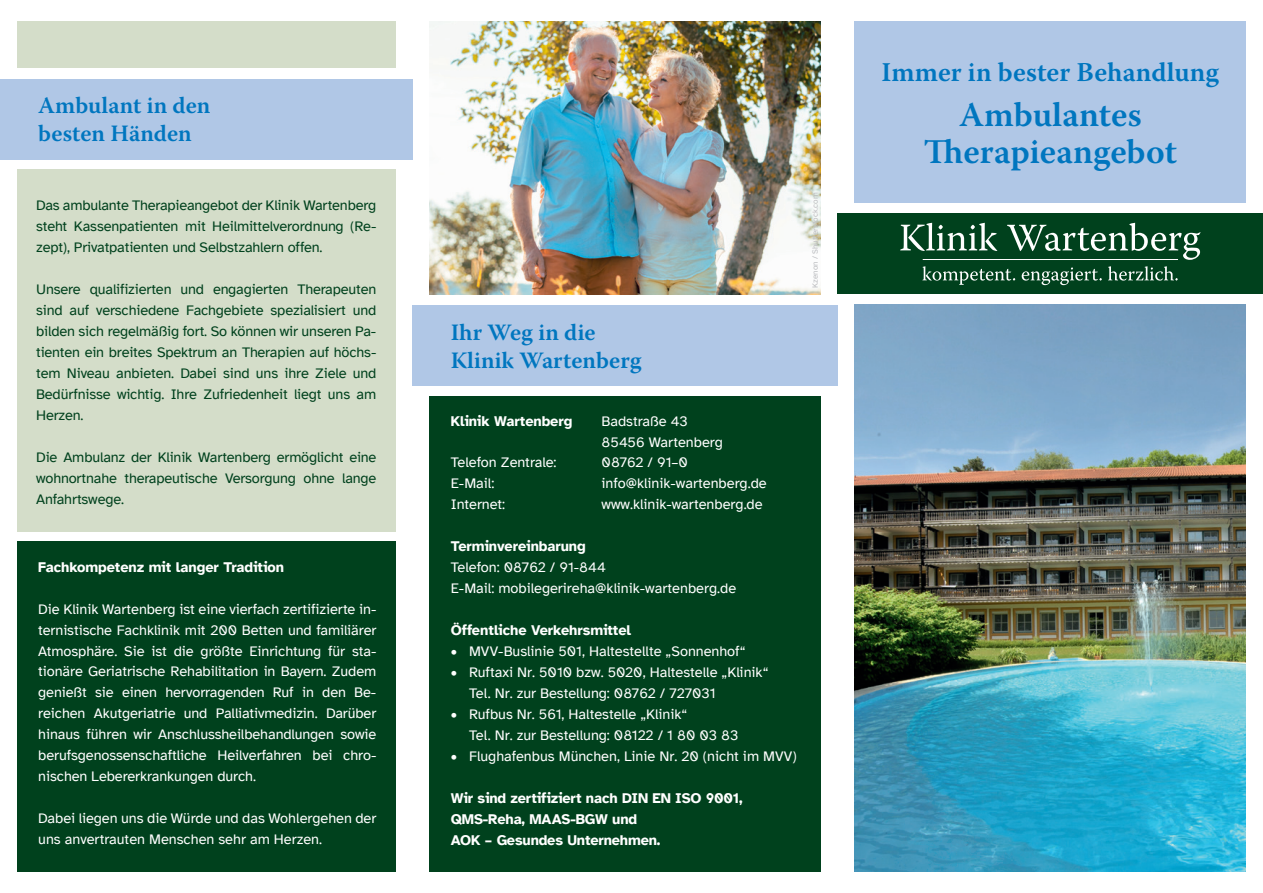
<style>
.page{position:relative;width:1263px;height:893px;background:#fff}
.page>*{position:absolute;margin:0;border:0;box-sizing:border-box;transform-origin:0 0}
.t1{font:600 34.5px/37.5px "Warnock Pro";color:#0076bf;text-align:center}
.t2{font:600 27px "Warnock Pro";color:#0076bf}
.t3{font:600 23.4px/28px "Warnock Pro";color:#0076bf}
.t4{font:14.55px/21px "Atkinson Hyperlegible";color:#fff}
.t5{font:14.55px/21px "Atkinson Hyperlegible";letter-spacing:-.01em;color:#00411d;text-align:justify}
.t6{font:700 14.55px/21px "Atkinson Hyperlegible";letter-spacing:-.01em;color:#fff}
.t7{font:8.1px "Atkinson Hyperlegible";color:#bcbdc0}
</style>
<div class="page">
<div style="left:17px;top:169px;width:378px;height:362px;background:#d4ddc9"></div>
<div style="left:429px;top:396px;width:392px;height:476px;background:#00411d"></div>
<img style="left:429px;top:21px;width:392px;height:273px">
<div style="left:412px;top:305px;width:426px;height:81px;background:#b0c7e6"></div>
<div style="left:855px;top:21px;width:391px;height:182px;background:#b0c7e6"></div>
<div style="left:17px;top:541px;width:378px;height:331px;background:#00411d"></div>
<div style="left:0;top:79px;width:412px;height:80px;background:#b0c7e6"></div>
<div style="left:17px;top:21px;width:378px;height:47px;background:#d4ddc9"></div>
<div style="left:838px;top:214px;width:425px;height:80px;background:#00411d"></div>
<svg style="left:900px;top:223px;width:300px;height:37px"></svg>
<svg style="left:922px;top:266px;width:256px;height:19px"></svg>
<hr style="left:923px;top:259px;width:255px;height:1px;background:#fff">
<img style="left:855px;top:305px;width:391px;height:567px">
<h3 class="t3" style="left:38px;top:91px;width:174px">Ambulant in den besten Händen</h3>
<p class="t5" style="left:36px;top:195px;width:342px">Das ambulante Therapieangebot der Klinik Wartenberg steht Kassenpatienten mit Heilmittelverordnung (Re&shy;zept), Privatpatienten und Selbstzahlern offen.</p>
<p class="t5" style="left:36px;top:279px;width:342px">Unsere qualifizierten und engagierten Therapeuten sind auf verschiedene Fachgebiete spezialisiert und bilden sich regelmäßig fort. So können wir unseren Pa&shy;tienten ein breites Spektrum an Therapien auf höchs&shy;tem Niveau anbieten. Dabei sind uns ihre Ziele und Bedürfnisse wichtig. Ihre Zufriedenheit liegt uns am Herzen.</p>
<p class="t5" style="left:36px;top:446px;width:342px">Die Ambulanz der Klinik Wartenberg ermöglicht eine wohnortnahe therapeutische Versorgung ohne lange Anfahrtswege.</p>
<p class="t6" style="left:38px;top:556px;width:247px">Fachkompetenz mit langer Tradition</p>
<p class="t4" style="left:38px;top:598px;width:340px;text-align:justify">Die Klinik Wartenberg ist eine vierfach zertifizierte in&shy;ternistische Fachklinik mit 200 Betten und familiärer Atmosphäre. Sie ist die größte Einrichtung für sta&shy;tionäre Geriatrische Rehabilitation in Bayern. Zudem genießt sie einen hervorragenden Ruf in den Be&shy;reichen Akutgeriatrie und Palliativmedizin. Darüber hinaus führen wir Anschlussheilbehandlungen sowie berufsgenossenschaftliche Heilverfahren bei chro&shy;nischen Lebererkrankungen durch.</p>
<p class="t4" style="left:38px;top:808px;width:340px">Dabei liegen uns die Würde und das Wohlergehen der uns anvertrauten Menschen sehr am Herzen.</p>
<h3 class="t3" style="left:451px;top:318px;width:192px">Ihr Weg in die<br>Klinik Wartenberg</h3>
<p class="t7" style="left:810px;top:288px;width:97px;rotate:-90deg">Kzenon / Shutterstock.com</p>
<p class="t6" style="left:451px;top:410px;width:123px">Klinik Wartenberg</p>
<p class="t4" style="left:602px;top:410px;width:123px">Badstraße 43<br>85456 Wartenberg</p>
<p class="t4" style="left:451px;top:452px;width:107px">Telefon Zentrale:</p>
<p class="t4" style="left:602px;top:452px;width:88px">08762 / 91–0</p>
<p class="t4" style="left:451px;top:473px;width:45px">E-Mail:</p>
<p class="t4" style="left:602px;top:473px;width:167px">info@klinik-wartenberg.de</p>
<p class="t4" style="left:451px;top:494px;width:56px">Internet:</p>
<p class="t4" style="left:602px;top:494px;width:163px">www.klinik-wartenberg.de</p>
<p class="t6" style="left:451px;top:536px;width:137px">Terminvereinbarung</p>
<p class="t4" style="left:451px;top:557px;width:287px">Telefon: 08762 / 91-844<br>E-Mail: mobilegerireha@klinik-wartenberg.de</p>
<p class="t6" style="left:451px;top:620px;width:182px">Öffentliche Verkehrsmittel</p>
<p class="t4" style="left:451px;top:641px;width:296px">• MVV-Buslinie 501, Haltestellte „Sonnenhof“</p>
<p class="t4" style="left:469px;top:662px;width:301px;text-indent:-18px">• Ruftaxi Nr. 5010 bzw. 5020, Haltestelle „Klinik“<br>Tel. Nr. zur Bestellung: 08762 / 727031</p>
<p class="t4" style="left:469px;top:704px;width:271px;text-indent:-18px">• Rufbus Nr. 561, Haltestelle „Klinik“<br>Tel. Nr. zur Bestellung: 08122 / 1 80 03 83</p>
<p class="t4" style="left:451px;top:746px;width:348px">• Flughafenbus München, Linie Nr. 20 (nicht im MVV)</p>
<p class="t6" style="left:451px;top:787px;width:293px">Wir sind zertifiziert nach DIN EN ISO 9001,<br>QMS-Reha, MAAS-BGW und<br>AOK – Gesundes Unternehmen.</p>
<h2 class="t2" style="left:882px;top:56px;width:339px">Immer in bester Behandlung</h2>
<h1 class="t1" style="left:924px;top:95px;width:255px">Ambulantes<br>Therapieangebot</h1>
</div>
